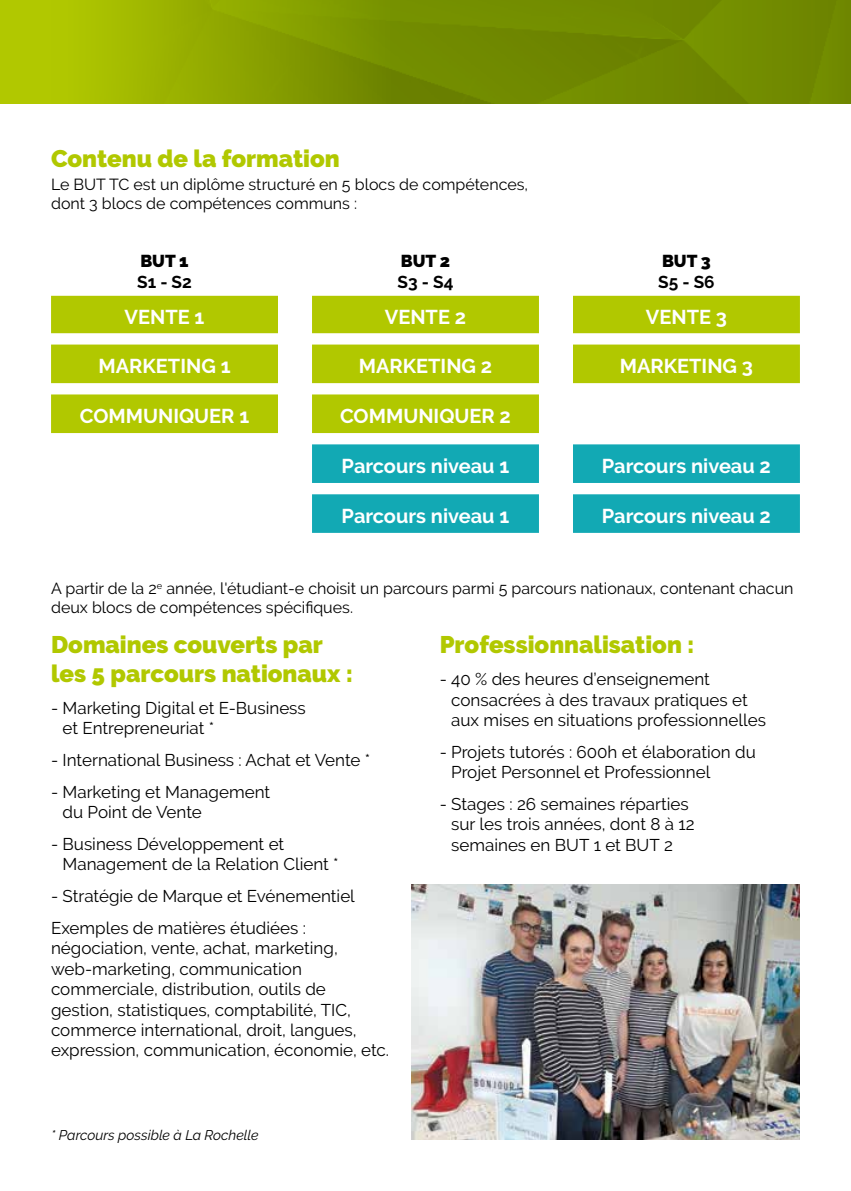
<style>
.page{position:relative;width:851px;height:1191px;background:#fff}
.page>*{position:absolute;margin:0;border:0;box-sizing:border-box;transform-origin:0 0}
.t1{font:900 24px/28.8px "Raleway";color:#b1c800}
.t2{font:700 20px "Raleway";color:#fff}
.t3{font:700 17.2px "Raleway";color:#000}
.t4{font:900 17.2px "Raleway";color:#000}
.t5{font:17px/20.4px "Raleway";color:#000}
.t6{font:16px/19.2px "Raleway";color:#000}
.t7{font:italic 14px "Raleway";color:#000}
</style>
<div class="page">
<img style="left:411px;top:884px;width:388px;height:256px">
<svg style="left:0;top:0;width:850px;height:104px;background:#819a00"></svg>
<svg style="left:51px;top:296px;width:748px;height:137px;fill:#b1c800"></svg>
<svg style="left:312px;top:444px;width:487px;height:89px;fill:#12a9b4"></svg>
<h1 class="t1" style="left:51px;top:144px;width:290px">Contenu de la formation</h1>
<p class="t6" style="left:51px;top:175px;width:478px">Le BUT TC est un diplôme structuré en 5 blocs de compétences, dont 3 blocs de compétences communs :</p>
<p class="t4" style="left:140px;top:251px;width:50px">BUT 1</p>
<p class="t3" style="left:137px;top:272px;width:56px">S1 - S2</p>
<p class="t4" style="left:401px;top:251px;width:51px">BUT 2</p>
<p class="t3" style="left:397px;top:272px;width:57px">S3 - S4</p>
<p class="t4" style="left:662px;top:251px;width:50px">BUT 3</p>
<p class="t3" style="left:658px;top:272px;width:58px">S5 - S6</p>
<p class="t2" style="left:124px;top:305px;width:81px">VENTE 1</p>
<p class="t2" style="left:385px;top:305px;width:83px">VENTE 2</p>
<p class="t2" style="left:645px;top:305px;width:83px">VENTE 3</p>
<p class="t2" style="left:98px;top:355px;width:133px">MARKETING 1</p>
<p class="t2" style="left:358px;top:355px;width:135px">MARKETING 2</p>
<p class="t2" style="left:619px;top:355px;width:135px">MARKETING 3</p>
<p class="t2" style="left:80px;top:405px;width:171px">COMMUNIQUER 1</p>
<p class="t2" style="left:340px;top:405px;width:172px">COMMUNIQUER 2</p>
<p class="t2" style="left:341px;top:454px;width:169px">Parcours niveau 1</p>
<p class="t2" style="left:601px;top:454px;width:170px">Parcours niveau 2</p>
<p class="t2" style="left:341px;top:504px;width:169px">Parcours niveau 1</p>
<p class="t2" style="left:601px;top:504px;width:170px">Parcours niveau 2</p>
<p class="t6" style="left:51px;top:579px;width:744px">A partir de la 2<sup>e</sup> année, l'étudiant-e choisit un parcours parmi 5 parcours nationaux, contenant chacun deux blocs de compétences spécifiques.</p>
<h1 class="t1" style="left:51px;top:630px;width:303px">Domaines couverts par les 5 parcours nationaux :</h1>
<p class="t5" style="left:63px;top:698px;width:245px;text-indent:-12px">- Marketing Digital et E-Business et Entrepreneuriat *</p>
<p class="t5" style="left:51px;top:750px;width:320px">- International Business : Achat et Vente *</p>
<p class="t5" style="left:63px;top:781px;width:209px;text-indent:-12px">- Marketing et Management du Point de Vente</p>
<p class="t5" style="left:63px;top:834px;width:278px;text-indent:-12px">- Business Développement et<br>Management de la Relation Client *</p>
<p class="t5" style="left:51px;top:880px;width:305px;line-height:31.8px">- Stratégie de Marque et Evénementiel<br>Exemples de matières étudiées :</p>
<p class="t5" style="left:51px;top:938px;width:339px">négociation, vente, achat, marketing, web-marketing, communication commerciale, distribution, outils de gestion, statistiques, comptabilité, TIC, commerce international, droit, langues, expression, communication, économie, etc.</p>
<h1 class="t1" style="left:439px;top:630px;width:256px">Professionnalisation :</h1>
<p class="t5" style="left:451px;top:669px;width:316px;text-indent:-12px">- 40 % des heures d’enseignement consacrées à des travaux pratiques et aux mises en situations professionnelles</p>
<p class="t5" style="left:451px;top:741px;width:306px;text-indent:-12px">- Projets tutorés : 600h et élaboration du<br>Projet Personnel et Professionnel</p>
<p class="t5" style="left:451px;top:793px;width:245px;text-indent:-12px">- Stages : 26 semaines réparties sur les trois années, dont 8 à 12 semaines en BUT 1 et BUT 2</p>
<p class="t7" style="left:51px;top:1126px;width:209px">* Parcours possible à La Rochelle</p>
</div>
